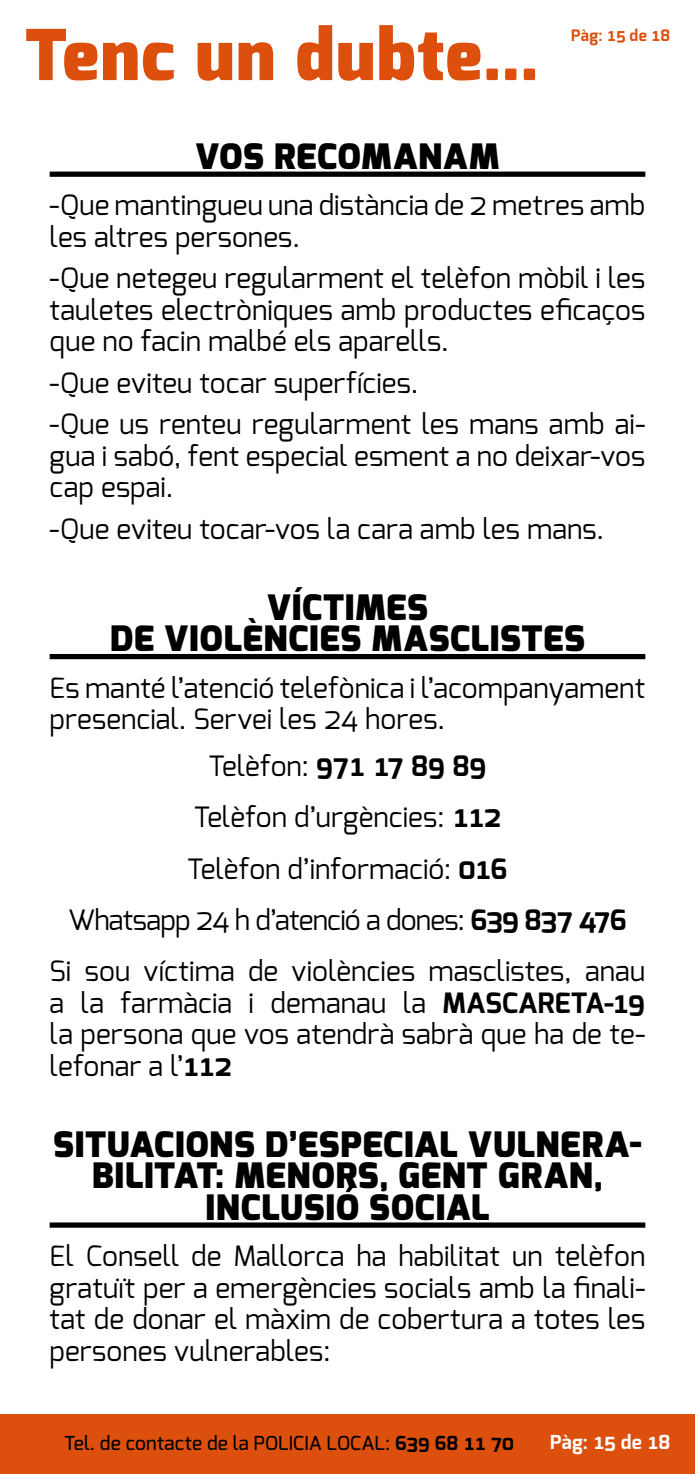
<style>
.page{position:relative;width:695px;height:1474px;background:#fff}
.page>*{position:absolute;margin:0;border:0;box-sizing:border-box;transform-origin:0 0}
.t1{font:900 70px "Exo";letter-spacing:.02em;color:#dd4f0c}
._302_titulars_petits{font:900 35px/31.5px "Exo";letter-spacing:.02em;color:#000;text-align:center}
._40_resposta{font:28px/31.5px "Exo";letter-spacing:.005em;color:#000;text-align:justify}
._40_resposta-2{font:28px "Exo";letter-spacing:-.025em;color:#000}
._40_resposta-3{font:700 28px "Exo";letter-spacing:-.025em;color:#000}
.t2{font:500 19.25px "Exo";letter-spacing:.005em;color:#000}
.t3{font:700 19.25px "Exo";letter-spacing:.005em;color:#fff}
.t4{font:700 15.75px "Exo";letter-spacing:.01em;color:#dd4f0c}
.s1{font-weight:400}
.s2{font-weight:700}
</style>
<div class="page">
<div style="left:0;top:1414px;width:694px;height:59px;background:#dd4f0c"></div>
<div style="left:50px;top:171px;width:595px;height:6px;background:#000"></div>
<div style="left:50px;top:654px;width:595px;height:5px;background:#000"></div>
<div style="left:50px;top:1222px;width:595px;height:5px;background:#000"></div>
<h1 class="t1" style="left:25px;top:10px;width:515px">Tenc un dubte...</h1>
<p class="t4" style="left:571px;top:25px;width:100px">Pàg: 15 de 18</p>
<p class="_302_titulars_petits" style="left:195px;top:141px;width:306px">VOS RECOMANAM</p>
<p class="_40_resposta" style="left:50px;top:189px;width:597px">-Que mantingueu una distància de 2 metres amb les altres persones.</p>
<p class="_40_resposta" style="left:50px;top:262px;width:597px">-Que netegeu regularment el telèfon mòbil i les tauletes electròniques amb productes eficaços que no facin malbé els aparells.</p>
<p class="_40_resposta" style="left:50px;top:367px;width:370px">-Que eviteu tocar superfícies.</p>
<p class="_40_resposta" style="left:50px;top:408px;width:597px">-Que us renteu regularment les mans amb ai&shy;gua i sabó, fent especial esment a no deixar-vos cap espai.</p>
<p class="_40_resposta" style="left:50px;top:513px;width:556px">-Que eviteu tocar-vos la cara amb les mans.</p>
<p class="_302_titulars_petits" style="left:110px;top:592px;width:476px">VÍCTIMES<br>DE VIOLÈNCIES MASCLISTES</p>
<p class="_40_resposta" style="left:50px;top:672px;width:597px">Es manté l’atenció telefònica i l’acompanyament presencial. Servei les 24 hores.</p>
<p class="_40_resposta-3" style="left:208px;top:747px;width:279px"><span class="s1">Telèfon:</span> 971 17 89 89</p>
<p class="_40_resposta" style="left:194px;top:801px;width:309px">Telèfon d’urgències: <span class="s2">112</span></p>
<p class="_40_resposta" style="left:187px;top:852px;width:322px">Telèfon d’informació: <span class="s2">016</span></p>
<p class="_40_resposta-2" style="left:68px;top:901px;width:560px">Whatsapp 24 h d’atenció a dones: <span class="s2">639 837 476</span></p>
<p class="_40_resposta" style="left:50px;top:955px;width:597px">Si sou víctima de violències masclistes, anau a la farmàcia i demanau la <span class="s2">MASCARETA-19 </span>la persona que vos atendrà sabrà que ha de te&shy;lefonar a l’<span class="s2">112</span></p>
<p class="_302_titulars_petits" style="left:53px;top:1129px;width:590px">SITUACIONS D’ESPECIAL VULNERA-<br>BILITAT: MENORS, GENT GRAN,<br>INCLUSIÓ SOCIAL</p>
<p class="_40_resposta" style="left:50px;top:1240px;width:597px">El Consell de Mallorca ha habilitat un telèfon gratuït per a emergències socials amb la finali&shy;tat de donar el màxim de cobertura a totes les persones vulnerables:</p>
<p class="t2" style="left:64px;top:1430px;width:451px">Tel. de contacte de la POLICIA LOCAL: <span class="s2">639 68 11 70</span></p>
<p class="t3" style="left:550px;top:1429px;width:121px">Pàg: 15 de 18</p>
</div>
